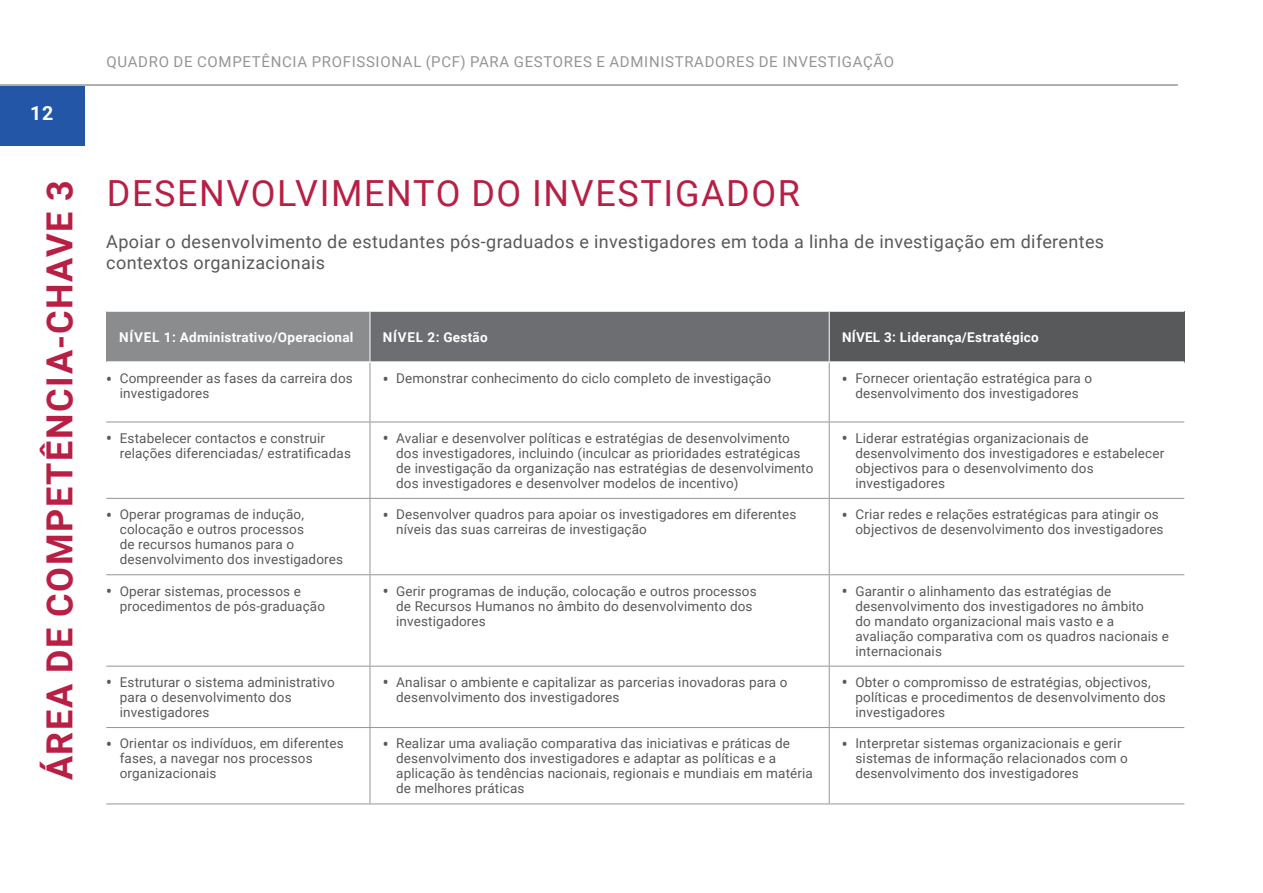
<style>
.page{position:relative;width:1263px;height:893px;background:#fff}
.page>*{position:absolute;margin:0;border:0;box-sizing:border-box;transform-origin:0 0}
.t1{font:36px "Roboto";letter-spacing:.045em;color:#b81f44}
.t2{font:700 36px "Roboto";letter-spacing:.045em;color:#b81f44}
.t3{font:700 19.5px "Roboto";color:#fff}
.t4{font:18px/21px "Roboto";letter-spacing:.02em;color:#58595b}
.t5{font:15px "Roboto";letter-spacing:.045em;color:#939598}
.t6{font:13.5px/15px "Roboto";letter-spacing:.01em;color:#58595b}
.t7{font:700 13.5px "Roboto";letter-spacing:.02em;color:#fff}
.s1{font-weight:500;font-size:16.5px}
</style>
<div class="page">
<div style="left:0;top:86px;width:85px;height:59px;background:#2356a7"></div>
<hr style="left:0;top:84px;width:1178px;height:2px;background:#939598">
<div style="left:106px;top:311px;width:264px;height:51px;background:#8a8c8e"></div>
<div style="left:370px;top:311px;width:459px;height:51px;background:#6d6e71"></div>
<div style="left:829px;top:311px;width:355px;height:51px;background:#58595b"></div>
<svg style="left:106px;top:363px;width:1078px;height:440px"></svg>
<hr style="left:106px;top:310px;width:264px;height:2px;background:#fff">
<hr style="left:370px;top:310px;width:459px;height:2px;background:#fff">
<hr style="left:829px;top:310px;width:355px;height:2px;background:#fff">
<hr style="left:106px;top:361px;width:264px;height:2px;background:#fff">
<hr style="left:370px;top:361px;width:459px;height:2px;background:#fff">
<hr style="left:829px;top:361px;width:355px;height:2px;background:#fff">
<hr style="left:370px;top:363px;width:1px;height:59px;background:#939598">
<hr style="left:829px;top:363px;width:1px;height:59px;background:#939598">
<hr style="left:106px;top:422px;width:264px;height:1px;background:#939598">
<hr style="left:370px;top:422px;width:459px;height:1px;background:#939598">
<hr style="left:370px;top:422px;width:1px;height:76px;background:#939598">
<hr style="left:829px;top:422px;width:355px;height:1px;background:#939598">
<hr style="left:829px;top:422px;width:1px;height:76px;background:#939598">
<hr style="left:106px;top:498px;width:264px;height:1px;background:#939598">
<hr style="left:370px;top:498px;width:459px;height:1px;background:#939598">
<hr style="left:370px;top:499px;width:1px;height:75px;background:#939598">
<hr style="left:829px;top:498px;width:355px;height:1px;background:#939598">
<hr style="left:829px;top:499px;width:1px;height:75px;background:#939598">
<hr style="left:106px;top:574px;width:264px;height:1px;background:#939598">
<hr style="left:370px;top:574px;width:459px;height:1px;background:#939598">
<hr style="left:370px;top:575px;width:1px;height:91px;background:#939598">
<hr style="left:829px;top:574px;width:355px;height:1px;background:#939598">
<hr style="left:829px;top:575px;width:1px;height:91px;background:#939598">
<hr style="left:106px;top:666px;width:264px;height:1px;background:#939598">
<hr style="left:370px;top:666px;width:459px;height:1px;background:#939598">
<hr style="left:370px;top:666px;width:1px;height:61px;background:#939598">
<hr style="left:829px;top:666px;width:355px;height:1px;background:#939598">
<hr style="left:829px;top:666px;width:1px;height:61px;background:#939598">
<hr style="left:106px;top:727px;width:264px;height:1px;background:#939598">
<hr style="left:370px;top:727px;width:459px;height:1px;background:#939598">
<hr style="left:370px;top:728px;width:1px;height:75px;background:#939598">
<hr style="left:829px;top:727px;width:355px;height:1px;background:#939598">
<hr style="left:829px;top:728px;width:1px;height:75px;background:#939598">
<hr style="left:106px;top:803px;width:264px;height:1px;background:#939598">
<hr style="left:370px;top:803px;width:459px;height:1px;background:#939598">
<hr style="left:829px;top:803px;width:355px;height:1px;background:#939598">
<hr style="left:370px;top:312px;width:1px;height:49px;background:#fff">
<hr style="left:829px;top:312px;width:1px;height:49px;background:#fff">
<h2 class="t3" style="left:30px;top:100px;width:25px">12</h2>
<h1 class="t2" style="left:34px;top:780px;width:602px;rotate:-90deg">ÁREA DE COMPETÊNCIA-CHAVE 3</h1>
<p class="t5" style="left:107px;top:51px;width:789px">QUADRO DE COMPETÊNCIA PROFISSIONAL (PCF) PARA GESTORES E ADMINISTRADORES DE INVESTIGAÇÃO</p>
<h1 class="t1" style="left:107px;top:168px;width:695px">DESENVOLVIMENTO DO INVESTIGADOR</h1>
<h3 class="t4" style="left:106px;top:231px;width:999px">Apoiar o desenvolvimento de estudantes pós-graduados e investigadores em toda a linha de investigação em diferentes contextos organizacionais</h3>
<p class="t7" style="left:119px;top:327px;width:236px">NÍVEL 1: Administrativo/Operacional</p>
<p class="t7" style="left:383px;top:327px;width:106px">NÍVEL 2: Gestão</p>
<p class="t7" style="left:842px;top:327px;width:198px">NÍVEL 3: Liderança/Estratégico</p>
<p class="t6" style="left:120px;top:370px;width:235px;text-indent:-14px"><span class="s1">•</span> Compreender as fases da carreira dos investigadores</p>
<p class="t6" style="left:383px;top:370px;width:390px"><span class="s1">•</span> Demonstrar conhecimento do ciclo completo de investigação</p>
<p class="t6" style="left:842px;top:370px;width:252px;text-align:center"><span class="s1">•</span> Fornecer orientação estratégica para o desenvolvimento dos investigadores</p>
<p class="t6" style="left:120px;top:430px;width:233px;text-indent:-14px"><span class="s1">•</span> Estabelecer contactos e construir relações diferenciadas/ estratificadas</p>
<p class="t6" style="left:396px;top:430px;width:419px;text-indent:-14px"><span class="s1">•</span> Avaliar e desenvolver políticas e estratégias de desenvolvimento dos investigadores, incluindo (inculcar as prioridades estratégicas de investigação da organização nas estratégias de desenvolvimento dos investigadores e desenvolver modelos de incentivo)</p>
<p class="t6" style="left:855px;top:430px;width:310px;text-indent:-14px"><span class="s1">•</span> Liderar estratégias organizacionais de desenvolvimento dos investigadores e estabelecer objectivos para o desenvolvimento dos investigadores</p>
<p class="t6" style="left:120px;top:506px;width:225px;text-indent:-14px"><span class="s1">•</span> Operar programas de indução, colocação e outros processos<br>de recursos humanos para o desenvolvimento dos investigadores</p>
<p class="t6" style="left:396px;top:506px;width:402px;text-indent:-14px"><span class="s1">•</span> Desenvolver quadros para apoiar os investigadores em diferentes níveis das suas carreiras de investigação</p>
<p class="t6" style="left:855px;top:506px;width:310px;text-indent:-14px"><span class="s1">•</span> Criar redes e relações estratégicas para atingir os objectivos de desenvolvimento dos investigadores</p>
<p class="t6" style="left:120px;top:583px;width:207px;text-indent:-14px"><span class="s1">•</span> Operar sistemas, processos e procedimentos de pós-graduação</p>
<p class="t6" style="left:396px;top:583px;width:362px;text-indent:-14px"><span class="s1">•</span> Gerir programas de indução, colocação e outros processos de Recursos Humanos no âmbito do desenvolvimento dos investigadores</p>
<p class="t6" style="left:855px;top:583px;width:315px;text-indent:-14px"><span class="s1">•</span> Garantir o alinhamento das estratégias de desenvolvimento dos investigadores no âmbito<br>do mandato organizacional mais vasto e a avaliação comparativa com os quadros nacionais e internacionais</p>
<p class="t6" style="left:120px;top:674px;width:217px;text-indent:-14px"><span class="s1">•</span> Estruturar o sistema administrativo para o desenvolvimento dos investigadores</p>
<p class="t6" style="left:396px;top:674px;width:393px;text-indent:-14px"><span class="s1">•</span> Analisar o ambiente e capitalizar as parcerias inovadoras para o desenvolvimento dos investigadores</p>
<p class="t6" style="left:855px;top:674px;width:312px;text-indent:-14px"><span class="s1">•</span> Obter o compromisso de estratégias, objectivos, políticas e procedimentos de desenvolvimento dos investigadores</p>
<p class="t6" style="left:120px;top:735px;width:225px;text-indent:-14px"><span class="s1">•</span> Orientar os indivíduos, em diferentes fases, a navegar nos processos organizacionais</p>
<p class="t6" style="left:396px;top:735px;width:418px;text-indent:-14px"><span class="s1">•</span> Realizar uma avaliação comparativa das iniciativas e práticas de desenvolvimento dos investigadores e adaptar as políticas e a aplicação às tendências nacionais, regionais e mundiais em matéria de melhores práticas</p>
<p class="t6" style="left:855px;top:735px;width:274px;text-indent:-14px"><span class="s1">•</span> Interpretar sistemas organizacionais e gerir sistemas de informação relacionados com o desenvolvimento dos investigadores</p>
</div>
